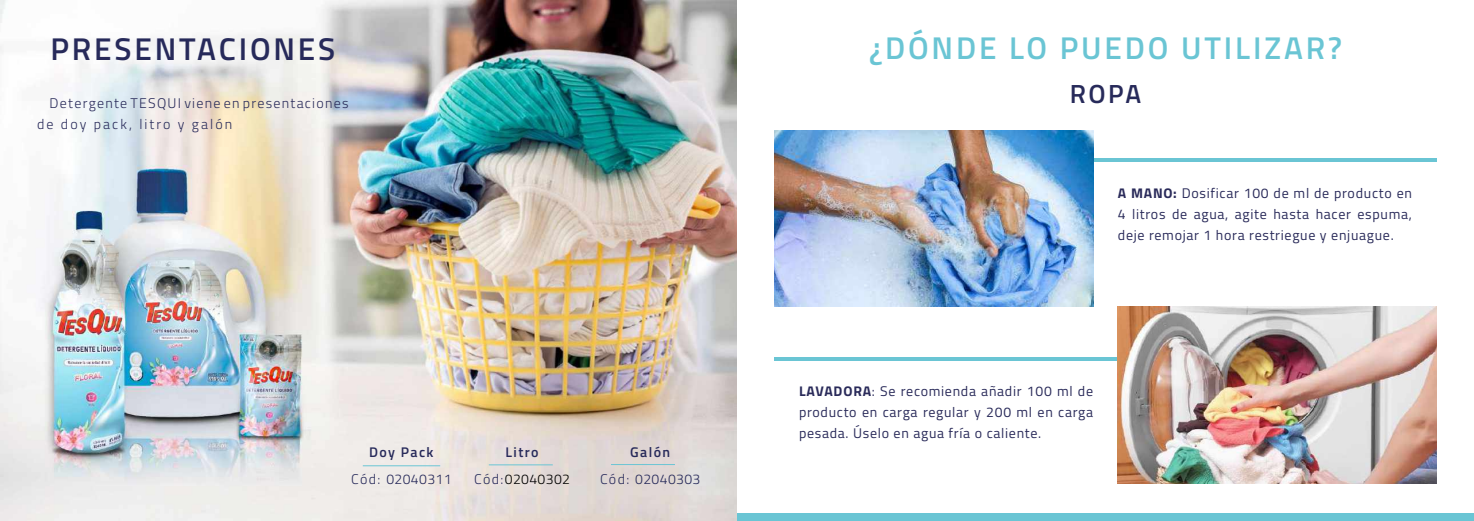
<style>
.page{position:relative;width:1474px;height:521px;background:#fff}
.page>*{position:absolute;margin:0;border:0;box-sizing:border-box;transform-origin:0 0}
.t1{font:600 31.5px "Titillium";letter-spacing:.09em;color:#6ac5d4}
.t2{font:600 31.5px "Titillium";letter-spacing:.09em;color:#272a5a}
.t3{font:600 26.25px "Titillium";color:#272a5a}
.t4{font:14px/21px "Titillium";letter-spacing:.05em;color:#2a2b5a;text-align:justify}
.t5{font:300 14px "Titillium";letter-spacing:.09em;color:#292b5a}
.t6{font:300 14px "Titillium";letter-spacing:.025em;color:#272a5a}
.t7{font:300 14px "Titillium";letter-spacing:.15em;color:#292b5a}
.t8{font:300 14px/26.2px "Titillium";letter-spacing:.025em;color:#000;text-align:center}
.t9{font:600 14px "Titillium";letter-spacing:.1em;color:#272a5a}
.s1{font-weight:600;color:#272a5a}
.s2{color:#272a5a}
.s3{font-weight:700}
</style>
<div class="page">
<hr style="left:1039px;top:158px;width:397px;height:4px;background:#6ac5d4">
<div style="left:737px;top:513px;width:736px;height:8px;background:#6ac5d4"></div>
<hr style="left:774px;top:357px;width:397px;height:3px;background:#6ac5d4">
<img style="left:0;top:0;width:737px;height:521px">
<img style="left:1117px;top:306px;width:319px;height:178px">
<hr style="left:611px;top:464px;width:64px;height:1px;background:#6ac5d4">
<hr style="left:489px;top:464px;width:64px;height:1px;background:#6ac5d4">
<hr style="left:363px;top:465px;width:77px;height:1px;background:#6ac5d4">
<img style="left:774px;top:131px;width:319px;height:175px">
<h1 class="t2" style="left:50px;top:25px;width:286px">PRESENTACIONES</h1>
<h1 class="t1" style="left:869px;top:24px;width:474px">¿DÓNDE LO PUEDO UTILIZAR?</h1>
<p class="t5" style="left:50px;top:93px;width:301px">Detergente TESQUI viene en presentaciones</p>
<p class="t7" style="left:37px;top:114px;width:197px">de doy pack, litro y galón</p>
<p class="t9" style="left:369px;top:442px;width:66px">Doy Pack</p>
<p class="t6" style="left:351px;top:468px;width:102px">Cód: 02040311</p>
<p class="t8" style="left:474px;top:439px;width:97px"><span class="s1">Litro<br></span><span class="s2">Cód:</span>02040302</p>
<p class="t9" style="left:630px;top:442px;width:41px">Galón</p>
<p class="t6" style="left:600px;top:468px;width:102px">Cód: 02040303</p>
<h2 class="t3" style="left:1069px;top:74px;width:73px">ROPA</h2>
<p class="t4" style="left:1117px;top:182px;width:295px"><span class="s3">A MANO:</span> Dosificar 100 de ml de producto en 4 litros de agua, agite hasta hacer espuma, deje remojar 1 hora restriegue y enjuague.</p>
<p class="t4" style="left:799px;top:380px;width:295px"><span class="s3">LAVADORA</span>: Se recomienda añadir 100 ml de producto en carga regular y 200 ml en carga pesada. Úselo en agua fría o caliente.</p>
</div>
